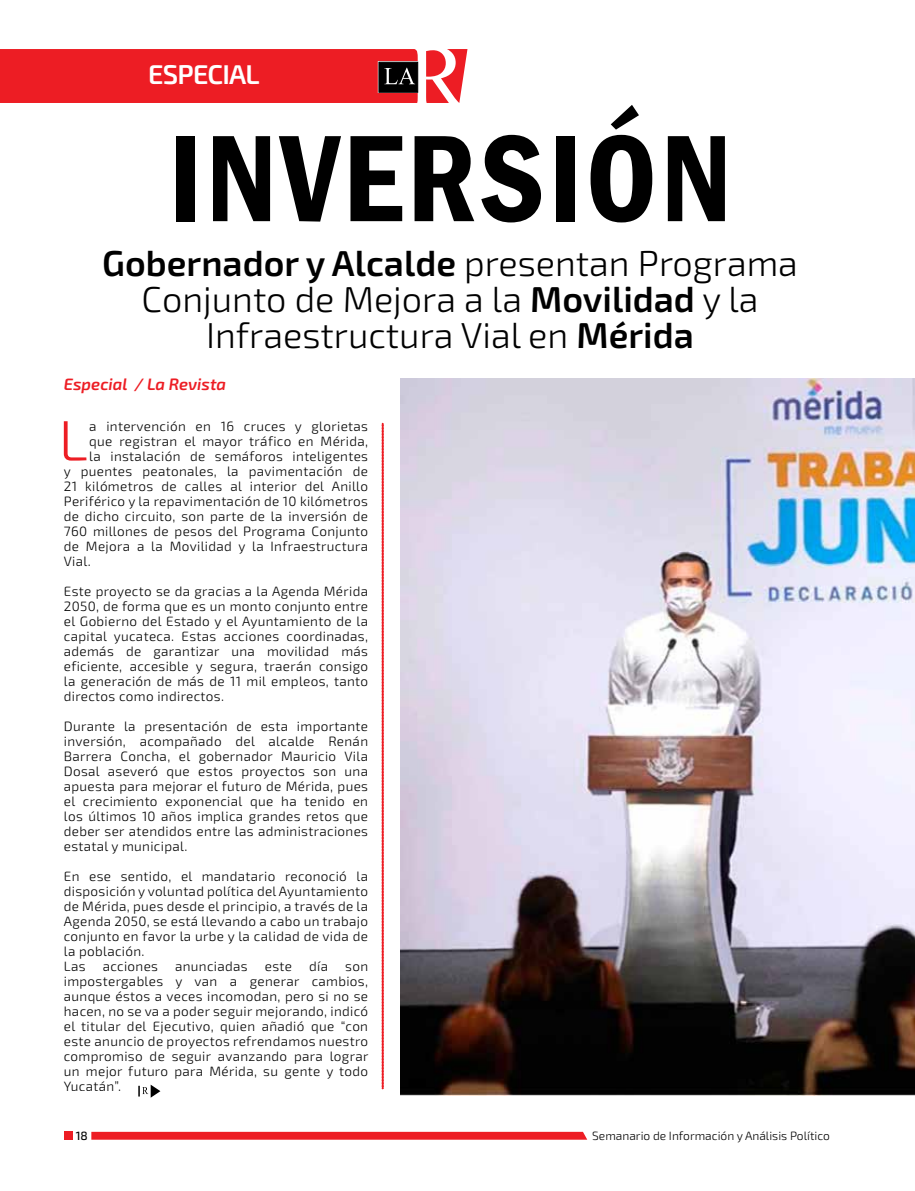
<style>
.page{position:relative;width:915px;height:1191px;background:#fff}
.page>*{position:absolute;margin:0;border:0;box-sizing:border-box;transform-origin:0 0}
.t1{font:600 condensed 127.5px "Franklin Gothic";letter-spacing:.025em;color:#000}
.t2{font:300 57px "Exo 2";color:#ed1d24}
.t3{font:300 36px/36px "Exo 2";color:#000;text-align:center}
.t4{font:900 27.15px "Exo 2";letter-spacing:-.03em;color:#fff}
.t5{font:600 27.15px "Exo 2";letter-spacing:-.03em;color:#fff}
.t6{font:italic 600 16.5px "Exo 2";color:#ed1d24}
.t7{font:300 13.5px/15px "Exo 2";letter-spacing:.025em;color:#000;text-align:justify}
.t8{font:300 12px "Exo 2";color:#000}
.t9{font:500 12px "Exo 2";color:#000}
.s1{font-weight:600}
</style>
<div class="page">
<div style="left:64px;top:1131px;width:8px;height:9px;background:#ed1d24"></div>
<svg style="left:91px;top:1131px;width:496px;height:8px;background:#ee353b"></svg>
<svg style="left:138px;top:1084px;width:22px;height:13px"></svg>
<svg style="left:0;top:49px;width:467px;height:54px;background:#e3282e"></svg>
<svg style="left:382px;top:423px;width:1px;height:666px"></svg>
<img style="left:400px;top:378px;width:514px;height:717px">
<h3 class="t4" style="left:92px;top:52px;width:108px">Especial</h3>
<h3 class="t5" style="left:148px;top:58px;width:113px">ESPECIAL</h3>
<h1 class="t1" style="left:168px;top:93px;width:565px">INVERSIÓN</h1>
<h3 class="t3" style="left:102px;top:246px;width:697px"><span class="s1">Gobernador y Alcalde</span> presentan Programa<br>Conjunto de Mejora a la <span class="s1">Movilidad</span> y la<br>Infraestructura Vial en <span class="s1">Mérida</span></h3>
<p class="t6" style="left:64px;top:374px;width:164px">Especial / La Revista</p>
<h2 class="t2" style="left:59px;top:407px;width:31px">L</h2>
<p class="t7" style="left:89px;top:418px;width:280px">a intervención en 16 cruces y glorietas</p>
<p class="t7" style="left:89px;top:433px;width:280px">que registran el mayor tráfico en Mérida,</p>
<p class="t7" style="left:89px;top:448px;width:280px">la instalación de semáforos inteligentes</p>
<p class="t7" style="left:64px;top:463px;width:305px">y puentes peatonales, la pavimentación de</p>
<p class="t7" style="left:64px;top:478px;width:305px">21 kilómetros de calles al interior del Anillo</p>
<p class="t7" style="left:64px;top:493px;width:306px">Periférico y la repavimentación de 10 kilómetros</p>
<p class="t7" style="left:64px;top:508px;width:306px">de dicho circuito, son parte de la inversión de</p>
<p class="t7" style="left:64px;top:523px;width:306px">760 millones de pesos del Programa Conjunto</p>
<p class="t7" style="left:64px;top:538px;width:305px">de Mejora a la Movilidad y la Infraestructura</p>
<p class="t7" style="left:64px;top:553px;width:28px">Vial.</p>
<p class="t7" style="left:64px;top:583px;width:306px">Este proyecto se da gracias a la Agenda Mérida 2050, de forma que es un monto conjunto entre el Gobierno del Estado y el Ayuntamiento de la capital yucateca. Estas acciones coordinadas, además de garantizar una movilidad más eficiente, accesible y segura, traerán consigo la generación de más de 11 mil empleos, tanto directos como indirectos.</p>
<p class="t7" style="left:64px;top:718px;width:306px">Durante la presentación de esta importante inversión, acompañado del alcalde Renán Barrera Concha, el gobernador Mauricio Vila Dosal aseveró que estos proyectos son una apuesta para mejorar el futuro de Mérida, pues el crecimiento exponencial que ha tenido en los últimos 10 años implica grandes retos que deber ser atendidos entre las administraciones estatal y municipal.</p>
<p class="t7" style="left:64px;top:868px;width:306px;text-align:left">En ese sentido, el mandatario reconoció la disposición y voluntad política del Ayuntamiento de Mérida, pues desde el principio, a través de la Agenda 2050, se está llevando a cabo un trabajo conjunto en favor la urbe y la calidad de vida de la población.<br>Las</p>
<p class="t7" style="left:103px;top:958px;width:57px">acciones</p>
<p class="t7" style="left:175px;top:958px;width:74px">anunciadas</p>
<p class="t7" style="left:265px;top:958px;width:29px">este</p>
<p class="t7" style="left:309px;top:958px;width:20px">día</p>
<p class="t7" style="left:64px;top:958px;width:306px;text-indent:281px">son impostergables y van a generar cambios, aunque éstos a veces incomodan, pero si no se hacen, no se va a poder seguir mejorando, indicó el titular del Ejecutivo, quien añadió que “con este anuncio de proyectos refrendamos nuestro compromiso de seguir avanzando para lograr un mejor futuro para Mérida, su gente y todo Yucatán”.</p>
<p class="t9" style="left:76px;top:1128px;width:14px">18</p>
<p class="t8" style="left:592px;top:1128px;width:239px">Semanario de Información y Análisis Político</p>
</div>
